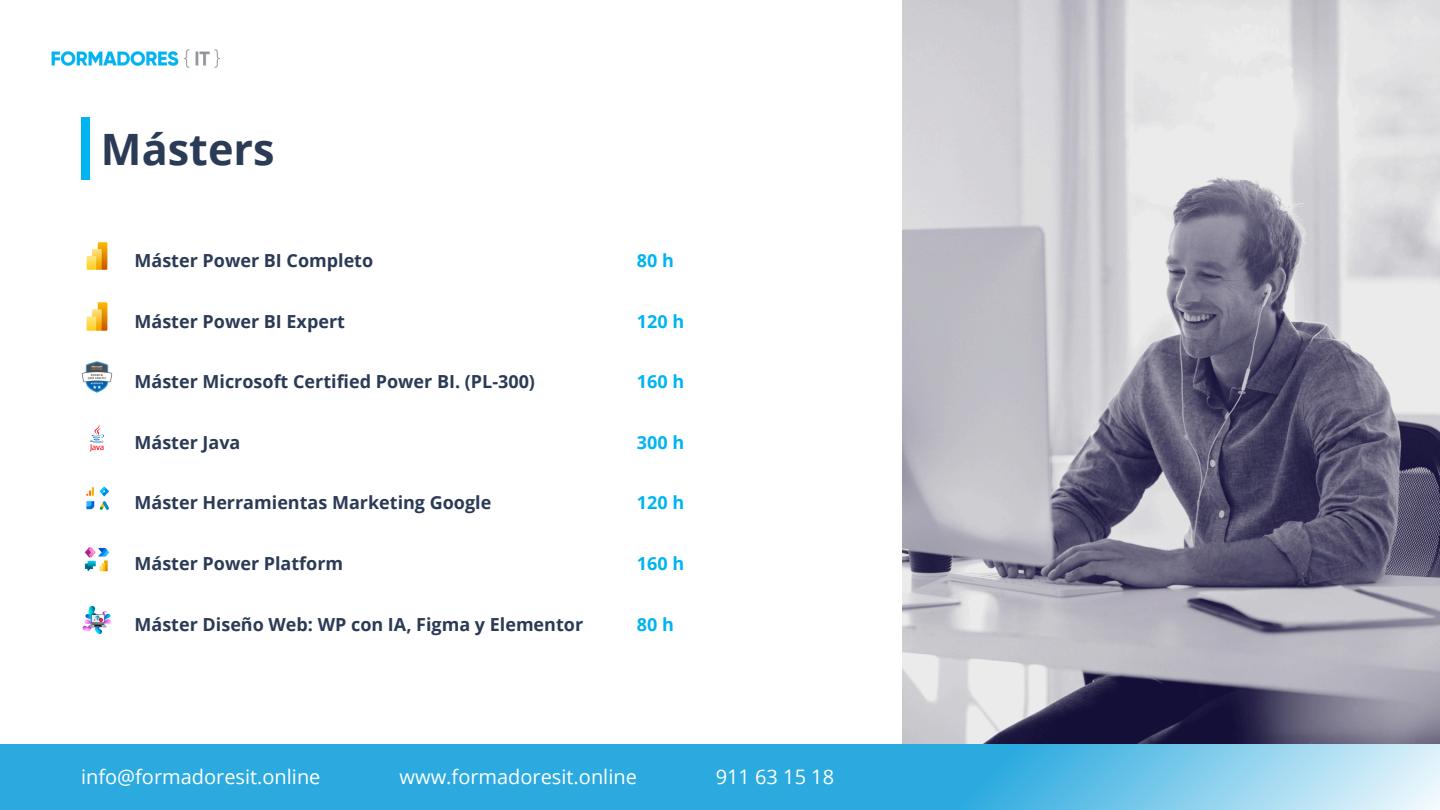
<style>
.page{position:relative;width:1440px;height:810px;background:#fff}
.page>*{position:absolute;margin:0;border:0;box-sizing:border-box;transform-origin:0 0}
.t1{font:700 43.2px "Open Sans";color:#2b3a55}
.t2{font:20px "Open Sans";color:#fff}
.t3{font:700 18px "Open Sans";color:#2b3a55}
.t4{font:700 18px "Open Sans";color:#00b4f1}
</style>
<div class="page">
<img style="left:903px;top:0;width:537px;height:744px">
<svg style="left:0;top:744px;width:1440px;height:66px;background:#48b5e3"></svg>
<img style="left:51px;top:49px;width:169px;height:19px">
<div style="left:81px;top:117px;width:9px;height:62px;background:#00b4f1"></div>
<img style="left:86px;top:242px;width:22px;height:28px">
<img style="left:86px;top:302px;width:22px;height:29px">
<img style="left:81px;top:361px;width:31px;height:32px">
<img style="left:89px;top:424px;width:16px;height:28px">
<img style="left:86px;top:486px;width:24px;height:24px">
<img style="left:84px;top:547px;width:26px;height:25px">
<img style="left:82px;top:605px;width:30px;height:30px">
<p class="t1" style="left:101px;top:119px;width:175px">Másters</p>
<h2 class="t3" style="left:135px;top:248px;width:240px">Máster Power BI Completo</h2>
<h2 class="t4" style="left:637px;top:248px;width:39px">80 h</h2>
<h2 class="t3" style="left:135px;top:308px;width:212px">Máster Power BI Expert</h2>
<p class="t4" style="left:637px;top:308px;width:49px">120 h</p>
<p class="t3" style="left:135px;top:369px;width:402px">Máster Microsoft Certified Power BI. (PL-300)</p>
<h2 class="t4" style="left:637px;top:369px;width:49px">160 h</h2>
<h2 class="t3" style="left:135px;top:430px;width:107px">Máster Java</h2>
<h2 class="t4" style="left:637px;top:430px;width:49px">300 h</h2>
<h2 class="t3" style="left:135px;top:490px;width:358px">Máster Herramientas Marketing Google</h2>
<p class="t4" style="left:637px;top:490px;width:49px">120 h</p>
<p class="t3" style="left:135px;top:551px;width:210px">Máster Power Platform</p>
<p class="t4" style="left:637px;top:551px;width:49px">160 h</p>
<h2 class="t3" style="left:135px;top:611px;width:450px">Máster Diseño Web: WP con IA, Figma y Elementor</h2>
<p class="t4" style="left:637px;top:611px;width:39px">80 h</p>
<p class="t2" style="left:81px;top:763px;width:241px">info@formadoresit.online</p>
<h2 class="t2" style="left:400px;top:763px;width:239px">www.formadoresit.online</h2>
<h2 class="t2" style="left:716px;top:763px;width:120px">911 63 15 18</h2>
</div>
